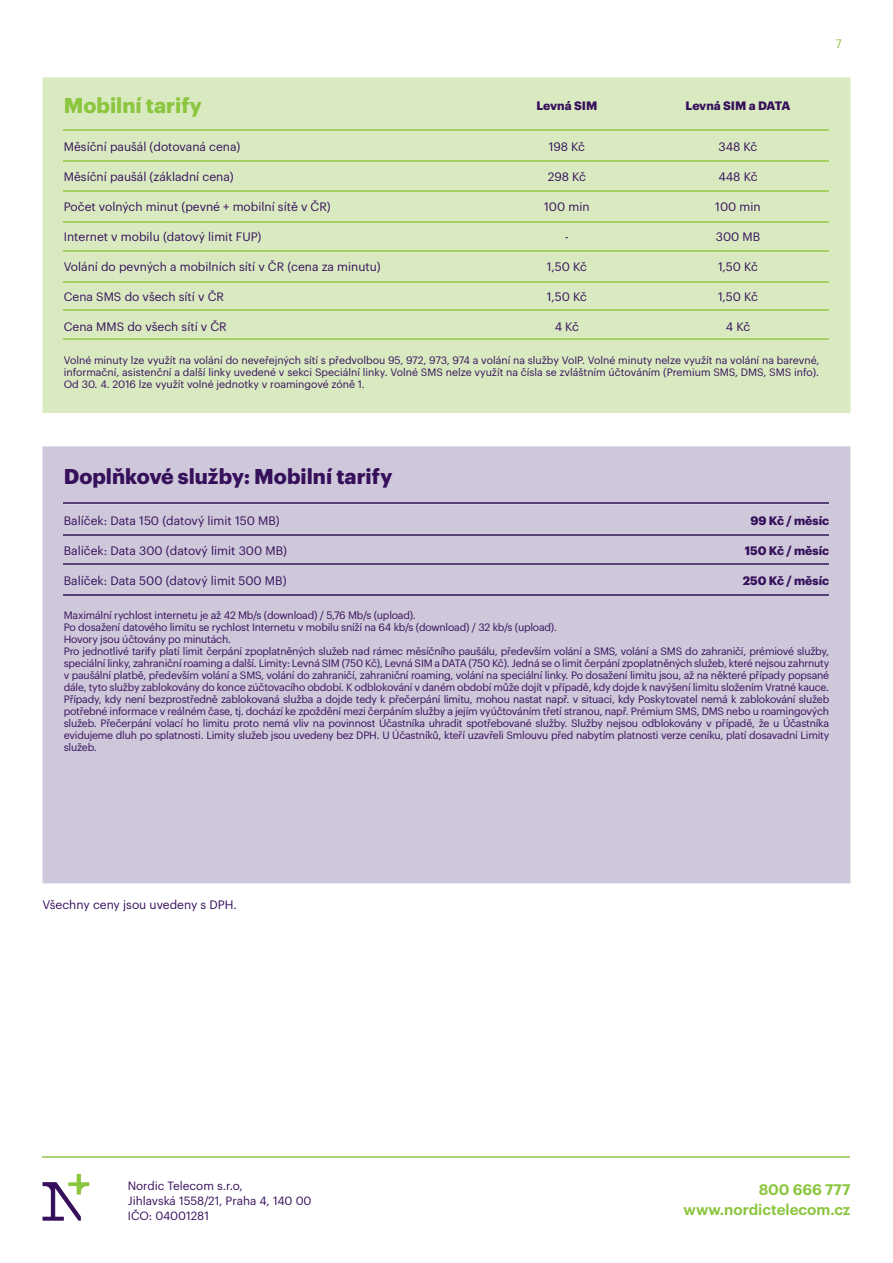
<style>
.page{position:relative;width:893px;height:1263px;background:#fff}
.page>*{position:absolute;margin:0;border:0;box-sizing:border-box;transform-origin:0 0}
.t1{font:700 21px "Graphik";color:#36105b}
.t2{font:700 21px "Graphik";color:#8bc63e}
.t3{font:600 15px "Graphik";color:#8bc63e}
.t4{font:12px "Graphik";color:#36105b}
.t5{font:700 12px "Graphik";color:#36105b}
.t6{font:12px "Graphik";color:#8bc63e}
.t7{font:11.7px/15px "Graphik";color:#36105b}
.t8{font:10.5px/12px "Graphik";letter-spacing:-.02em;color:#36105b;text-align:justify}
</style>
<div class="page">
<hr style="left:43px;top:1157px;width:807px;height:1px;background:#aed475">
<svg style="left:43px;top:1174px;width:46px;height:47px"></svg>
<div style="left:43px;top:78px;width:807px;height:335px;background:#d9eac1"></div>
<hr style="left:64px;top:160px;width:765px;height:2px;background:#a3d063">
<hr style="left:64px;top:129px;width:765px;height:2px;background:#a3d063">
<hr style="left:64px;top:190px;width:765px;height:2px;background:#a3d063">
<hr style="left:64px;top:221px;width:765px;height:2px;background:#a3d063">
<hr style="left:64px;top:250px;width:765px;height:2px;background:#a3d063">
<hr style="left:64px;top:281px;width:765px;height:2px;background:#a3d063">
<hr style="left:64px;top:309px;width:765px;height:2px;background:#a3d063">
<hr style="left:64px;top:338px;width:765px;height:1px;background:#a3d063">
<div style="left:43px;top:446px;width:807px;height:437px;background:#cec8da"></div>
<hr style="left:64px;top:534px;width:765px;height:1px;background:#574177">
<hr style="left:64px;top:594px;width:765px;height:2px;background:#574177">
<hr style="left:64px;top:503px;width:765px;height:1px;background:#574177">
<hr style="left:64px;top:564px;width:765px;height:1px;background:#574177">
<p class="t6" style="left:836px;top:35px;width:8px">7</p>
<h1 class="t2" style="left:64px;top:89px;width:140px">Mobilní tarify</h1>
<p class="t4" style="left:64px;top:138px;width:178px">Měsíční paušál (dotovaná cena)</p>
<p class="t4" style="left:64px;top:168px;width:171px">Měsíční paušál (základní cena)</p>
<p class="t4" style="left:64px;top:198px;width:268px">Počet volných minut (pevné + mobilní sítě v ČR)</p>
<p class="t4" style="left:64px;top:228px;width:199px">Internet v mobilu (datový limit FUP)</p>
<p class="t4" style="left:64px;top:258px;width:318px">Volání do pevných a mobilních sítí v ČR (cena za minutu)</p>
<p class="t4" style="left:64px;top:288px;width:162px">Cena SMS do všech sítí v ČR</p>
<p class="t4" style="left:64px;top:318px;width:164px">Cena MMS do všech sítí v ČR</p>
<p class="t8" style="left:64px;top:354px;width:757px">Volné minuty lze využít na volání do neveřejných sítí s předvolbou 95, 972, 973, 974 a volání na služby VoIP. Volné minuty nelze využít na volání na barevné, informační, asistenční a další linky uvedené v sekci Speciální linky. Volné SMS nelze využít na čísla se zvláštním účtováním (Premium SMS, DMS, SMS info).<br>Od 30. 4. 2016 lze využít volné jednotky v roamingové zóně 1.</p>
<p class="t5" style="left:536px;top:97px;width:62px">Levná SIM</p>
<p class="t5" style="left:686px;top:97px;width:106px">Levná SIM a DATA</p>
<p class="t4" style="left:549px;top:138px;width:38px">198 Kč</p>
<p class="t4" style="left:548px;top:168px;width:40px">298 Kč</p>
<p class="t4" style="left:544px;top:198px;width:47px">100 min</p>
<p class="t4" style="left:565px;top:228px;width:6px">-</p>
<p class="t4" style="left:547px;top:258px;width:41px">1,50 Kč</p>
<p class="t4" style="left:547px;top:288px;width:41px">1,50 Kč</p>
<p class="t4" style="left:555px;top:318px;width:26px">4 Kč</p>
<p class="t4" style="left:719px;top:138px;width:40px">348 Kč</p>
<p class="t4" style="left:718px;top:168px;width:41px">448 Kč</p>
<p class="t4" style="left:715px;top:198px;width:47px">100 min</p>
<p class="t4" style="left:716px;top:228px;width:46px">300 MB</p>
<p class="t4" style="left:718px;top:258px;width:41px">1,50 Kč</p>
<p class="t4" style="left:718px;top:288px;width:41px">1,50 Kč</p>
<p class="t4" style="left:726px;top:318px;width:26px">4 Kč</p>
<h1 class="t1" style="left:64px;top:460px;width:330px">Doplňkové služby: Mobilní tarify</h1>
<p class="t4" style="left:64px;top:511px;width:218px">Balíček: Data 150 (datový limit 150 MB)</p>
<p class="t4" style="left:64px;top:541px;width:225px">Balíček: Data 300 (datový limit 300 MB)</p>
<p class="t4" style="left:64px;top:571px;width:224px">Balíček: Data 500 (datový limit 500 MB)</p>
<p class="t5" style="left:750px;top:511px;width:80px">99 Kč / měsíc</p>
<p class="t5" style="left:745px;top:541px;width:86px">150 Kč / měsíc</p>
<p class="t5" style="left:743px;top:571px;width:88px">250 Kč / měsíc</p>
<p class="t8" style="left:64px;top:608px;width:767px;text-align:left">Maximální rychlost internetu je až 42 Mb/s (download) / 5,76 Mb/s (upload).<br>Po dosažení datového limitu se rychlost Internetu v mobilu sníží na 64 kb/s (download) / 32 kb/s (upload).<br>Hovory jsou účtovány po minutách.<br>Pro jednotlivé tarify platí limit čerpání zpoplatněných služeb nad rámec měsíčního paušálu, především volání a SMS, volání a SMS do zahraničí, prémiové služby, speciální linky, zahraniční roaming a další. Limity: Levná SIM (750 Kč), Levná SIM a DATA (750 Kč). Jedná se o limit čerpání zpoplatněných služeb, které nejsou zahrnuty v paušální platbě, především volání a SMS, volání do zahraničí, zahraniční roaming, volání na speciální linky. Po dosažení limitu jsou, až na některé případy popsané dále, tyto služby zablokovány do konce zúčtovacího období. K odblokování v daném období může dojít v případě, kdy dojde k navýšení limitu složením Vratné kauce.<br>Případy, kdy není bezprostředně zablokovaná služba a dojde tedy k přečerpání limitu, mohou nastat např. v situaci, kdy Poskytovatel nemá k zablokování služeb potřebné informace v reálném čase, tj. dochází ke zpoždění mezi čerpáním služby a jejím vyúčtováním třetí stranou, např. Prémium SMS, DMS nebo u roamingových služeb. Přečerpání volací ho limitu proto nemá vliv na povinnost Účastníka uhradit spotřebované služby. Služby nejsou odblokovány v případě, že u Účastníka evidujeme dluh po splatnosti. Limity služeb jsou uvedeny bez DPH. U Účastníků, kteří uzavřeli Smlouvu před nabytím platnosti verze ceníku, platí dosavadní Limity služeb.</p>
<p class="t4" style="left:43px;top:895px;width:196px">Všechny ceny jsou uvedeny s DPH.</p>
<p class="t7" style="left:128px;top:1177px;width:185px">Nordic Telecom s.r.o,<br>Jihlavská 1558/21, Praha 4, 140 00<br>IČO: 04001281</p>
<h2 class="t3" style="left:759px;top:1178px;width:93px">800 666 777</h2>
<h2 class="t3" style="left:684px;top:1198px;width:168px">www.nordictelecom.cz</h2>
</div>
